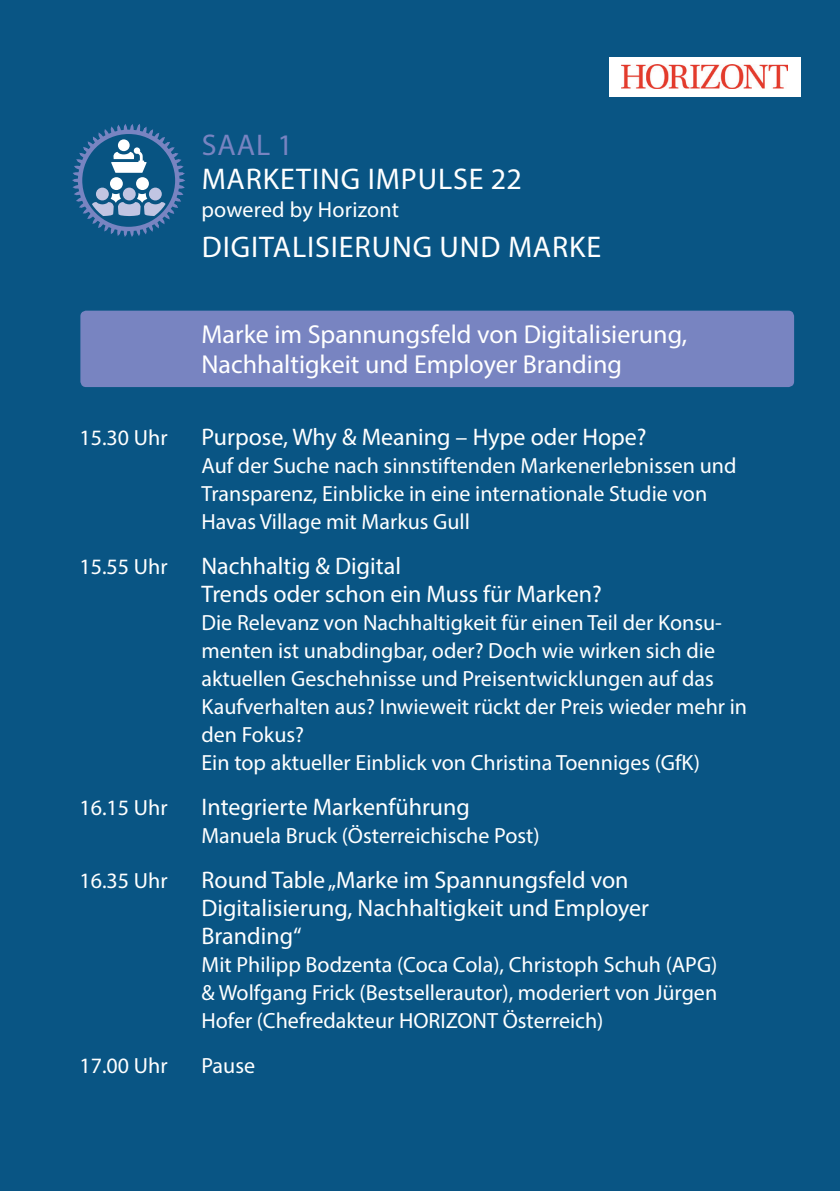
<style>
.page{position:relative;width:840px;height:1191px;background:#fff}
.page>*{position:absolute;margin:0;border:0;box-sizing:border-box;transform-origin:0 0}
.t1{font:30px "Myriad Pro";letter-spacing:.03em;color:#fff}
.t2{font:30px "Myriad Pro";color:#7884c1}
.t3{font:26px/30px "Myriad Pro";color:#fff}
.t4{font:24px/28px "Myriad Pro";color:#fff}
.t5{font:22px/28px "Myriad Pro";color:#fff}
</style>
<div class="page">
<div style="left:0;top:0;width:839px;height:1191px;background:#095584"></div>
<div style="left:80px;top:311px;width:713px;height:76px;background:#7884c1;border-radius:6px"></div>
<svg style="left:72px;top:109px;width:113px;height:208px;background:#266593"></svg>
<div style="left:78px;top:130px;width:101px;height:101px;border:6px solid #7884c1;border-radius:50%"></div>
<div style="left:82px;top:134px;width:93px;height:93px;border:3px solid #085482;border-radius:50%"></div>
<div style="left:608px;top:57px;width:191px;height:39px;background:#fff"></div>
<img style="left:621px;top:64px;width:166px;height:25px">
<h1 class="t2" style="left:202px;top:127px;width:93px">SAAL 1</h1>
<h1 class="t1" style="left:202px;top:161px;width:321px">MARKETING IMPULSE 22</h1>
<p class="t5" style="left:201px;top:195px;width:199px">powered by Horizont</p>
<h1 class="t1" style="left:202px;top:229px;width:401px">DIGITALISIERUNG UND MARKE</h1>
<p class="t3" style="left:201px;top:318px;width:487px">Marke im Spannungsfeld von Digitalisierung,<br>Nachhaltigkeit und Employer Branding</p>
<p class="t5" style="left:79px;top:423px;width:89px">15.30 Uhr</p>
<p class="t4" style="left:201px;top:422px;width:446px">Purpose, Why &amp; Meaning – Hype oder Hope?</p>
<p class="t5" style="left:201px;top:451px;width:536px">Auf der Suche nach sinnstiftenden Markenerlebnissen und<br>Transparenz, Einblicke in eine internationale Studie von<br>Havas Village mit Markus Gull</p>
<p class="t5" style="left:79px;top:552px;width:89px">15.55 Uhr</p>
<p class="t4" style="left:201px;top:551px;width:401px">Nachhaltig &amp; Digital<br>Trends oder schon ein Muss für Marken?</p>
<p class="t5" style="left:201px;top:608px;width:547px">Die Relevanz von Nachhaltigkeit für einen Teil der Konsu&shy;menten ist unabdingbar, oder? Doch wie wirken sich die aktuellen Geschehnisse und Preisentwicklungen auf das Kaufverhalten aus? Inwieweit rückt der Preis wieder mehr in den Fokus?<br>Ein top aktueller Einblick von Christina Toenniges (GfK)</p>
<p class="t5" style="left:79px;top:793px;width:89px">16.15 Uhr</p>
<p class="t4" style="left:201px;top:792px;width:270px">Integrierte Markenführung</p>
<p class="t5" style="left:201px;top:821px;width:339px">Manuela Bruck (Österreichische Post)</p>
<p class="t5" style="left:79px;top:866px;width:89px">16.35 Uhr</p>
<p class="t4" style="left:201px;top:865px;width:449px">Round Table „Marke im Spannungsfeld von<br>Digitalisierung, Nachhaltigkeit und Employer<br>Branding“</p>
<p class="t5" style="left:201px;top:950px;width:517px;text-align:justify">Mit Philipp Bodzenta (Coca Cola), Christoph Schuh (APG) &amp; Wolfgang Frick (Bestsellerautor), moderiert von Jürgen Hofer (Chefredakteur HORIZONT Österreich)</p>
<p class="t5" style="left:79px;top:1051px;width:89px">17.00 Uhr</p>
<p class="t5" style="left:201px;top:1051px;width:55px">Pause</p>
</div>
